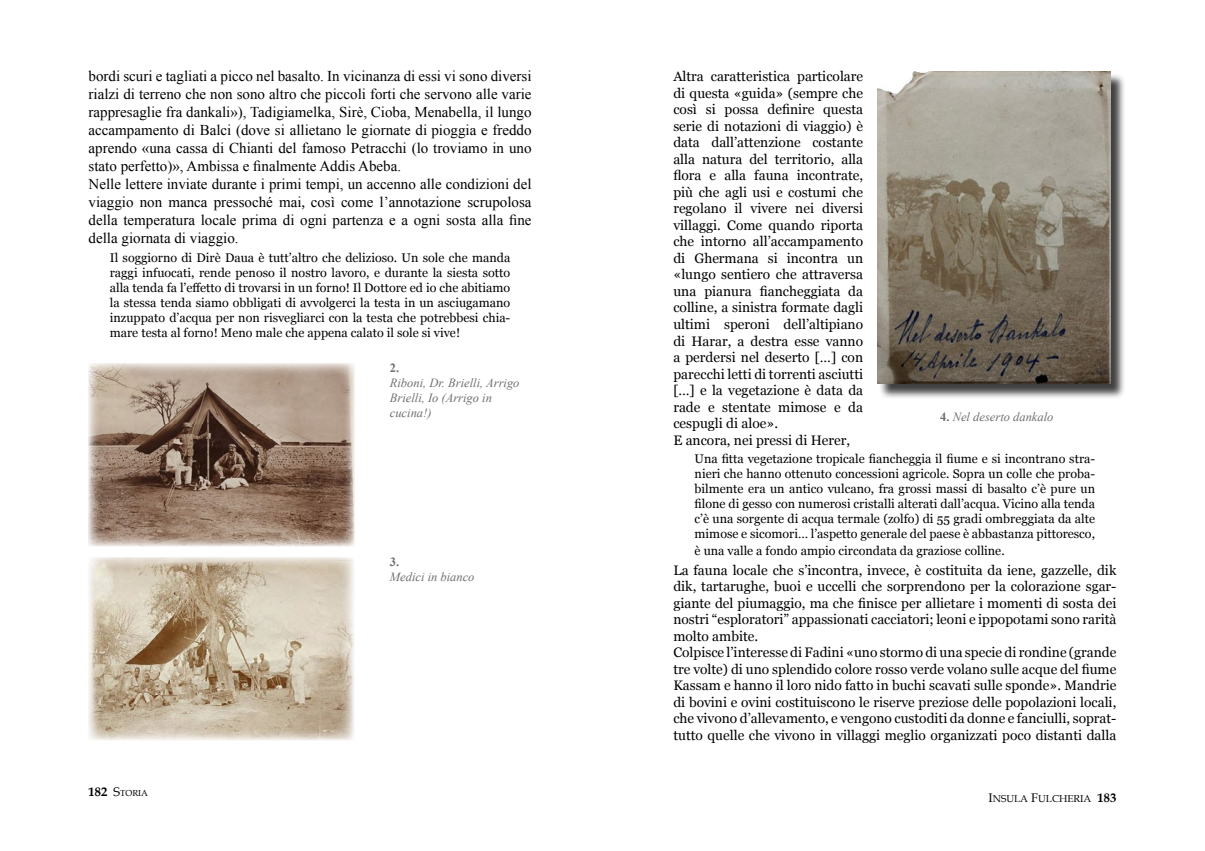
<style>
.page{position:relative;width:1205px;height:851px;background:#fff}
.page>*{position:absolute;margin:0;border:0;box-sizing:border-box;transform-origin:0 0}
.t1{font:15px/18px "Times New Roman";color:#000}
.t2{font:13.75px/16.5px "Georgia";color:#000}
.t3{font:12.5px/15px "Georgia";color:#000;text-align:justify}
.t4{font:italic 12.5px/15px "Times New Roman";color:#706f6f}
.t5{font:700 12.5px "Times New Roman";color:#706f6f}
.t6{font:10px "Book Antiqua";color:#000}
.t7{font:8.75px "Book Antiqua";color:#000}
.s1{font-family:"Georgia";font-size:13.75px}
.s2{font-weight:700;font-size:12.5px}
.s3{font-size:12.5px}
.s4{font-weight:700;font-style:normal}
</style>
<div class="page">
<img style="left:88px;top:363px;width:266px;height:183px">
<img style="left:89px;top:557px;width:265px;height:183px">
<div style="left:879px;top:73px;width:247px;height:326px;background:#000;opacity:.75"></div>
<img style="left:877px;top:71px;width:233px;height:312px">
<p class="t1" style="left:89px;top:67px;width:444px">bordi scuri e tagliati a picco nel basalto. In vicinanza di essi vi sono diversi rialzi di terreno che non sono altro che piccoli forti che servono alle varie rappresaglie fra dankali»), Tadigiamelka, Sirè, Cioba, Menabella, il lungo accampamento di Balci (dove si allietano le giornate di pioggia e freddo aprendo «una cassa di Chianti del famoso Petracchi (lo troviamo in uno stato perfetto)», Ambissa e finalmente Addis Abeba.<br>Nelle lettere inviate durante i primi tempi, un accenno alle condizioni del viaggio non manca pressoché mai<span class="s1">,</span> così come l’annotazione scrupolosa della temperatura locale prima di ogni partenza e a ogni sosta alla fine della giornata di viaggio.</p>
<p class="t3" style="left:110px;top:250px;width:402px">Il soggiorno di Dirè Daua è tutt’altro che delizioso. Un sole che manda raggi infuocati, rende penoso il nostro lavoro, e durante la siesta sotto alla tenda fa l’effetto di trovarsi in un forno! Il Dottore ed io che abitiamo la stessa tenda siamo obbligati di avvolgerci la testa in un asciugamano inzuppato d’acqua per non risvegliarci con la testa che potrebbesi chia&shy;mare testa al forno! Meno male che appena calato il sole si vive!</p>
<p class="t5" style="left:390px;top:359px;width:11px">2.</p>
<p class="t4" style="left:390px;top:375px;width:131px">Riboni, Dr. Brielli, Arrigo<br>Brielli, Io (Arrigo in cucina!)</p>
<p class="t7" style="left:89px;top:787px;width:61px"><span class="s2">182</span> <span class="s3">S</span>TORIA</p>
<p class="t5" style="left:390px;top:553px;width:11px">3.</p>
<p class="t4" style="left:390px;top:569px;width:86px">Medici in bianco</p>
<p class="t2" style="left:673px;top:69px;width:191px">Altra caratteristica particolare di questa «guida» (sempre che così si possa definire questa serie di notazioni di viaggio) è data dall’attenzione costante alla natura del territorio, alla flora e alla fauna incontrate, più che agli usi e costumi che regolano il vivere nei diversi villaggi. Come quando riporta che intorno all’accampamento di Ghermana si incontra un «lungo sentiero che attraversa una pianura fiancheggiata da colline, a sinistra formate dagli ultimi speroni dell’altipiano di Harar, a destra esse vanno a perdersi nel deserto […] con parecchi letti di torrenti asciutti […] e la vegetazione è data da rade e stentate mimose e da cespugli di aloe».<br>E ancora, nei pressi di Herer,</p>
<p class="t3" style="left:694px;top:451px;width:402px">Una fitta vegetazione tropicale fiancheggia il fiume e si incontrano stra&shy;nieri che hanno ottenuto concessioni agricole. Sopra un colle che proba&shy;bilmente era un antico vulcano, fra grossi massi di basalto c’è pure un filone di gesso con numerosi cristalli alterati dall’acqua. Vicino alla tenda c’è una sorgente di acqua termale (zolfo) di 55 gradi ombreggiata da alte mimose e sicomori… l’aspetto generale del paese è abbastanza pittoresco,</p>
<p class="t3" style="left:694px;top:543px;width:311px">è una valle a fondo ampio circondata da graziose colline.</p>
<p class="t2" style="left:673px;top:562px;width:444px">La fauna locale che s’incontra, invece, è costituita da iene, gazzelle, dik dik, tartarughe, buoi e uccelli che sorprendono per la colorazione sgar&shy;giante del piumaggio, ma che finisce per allietare i momenti di sosta dei nostri “esploratori” appassionati cacciatori; leoni e ippopotami sono rarità molto ambite.<br>Colpisce l’interesse di Fadini «uno stormo di una specie di rondine (grande tre volte) di uno splendido colore rosso verde volano sulle acque del fiume Kassam e hanno il loro nido fatto in buchi scavati sulle sponde». Mandrie di bovini e ovini costituiscono le riserve preziose delle popolazioni locali, che vivono d’allevamento, e vengono custoditi da donne e fanciulli, soprat&shy;tutto quelle che vivono in villaggi meglio organizzati poco distanti dalla</p>
<p class="t4" style="left:940px;top:409px;width:115px"><span class="s4">4.</span> Nel deserto dankalo</p>
<p class="t6" style="left:988px;top:791px;width:129px"><span class="s3">I</span>NSULA <span class="s3">F</span>ULCHERIA <span class="s2">183</span></p>
</div>
